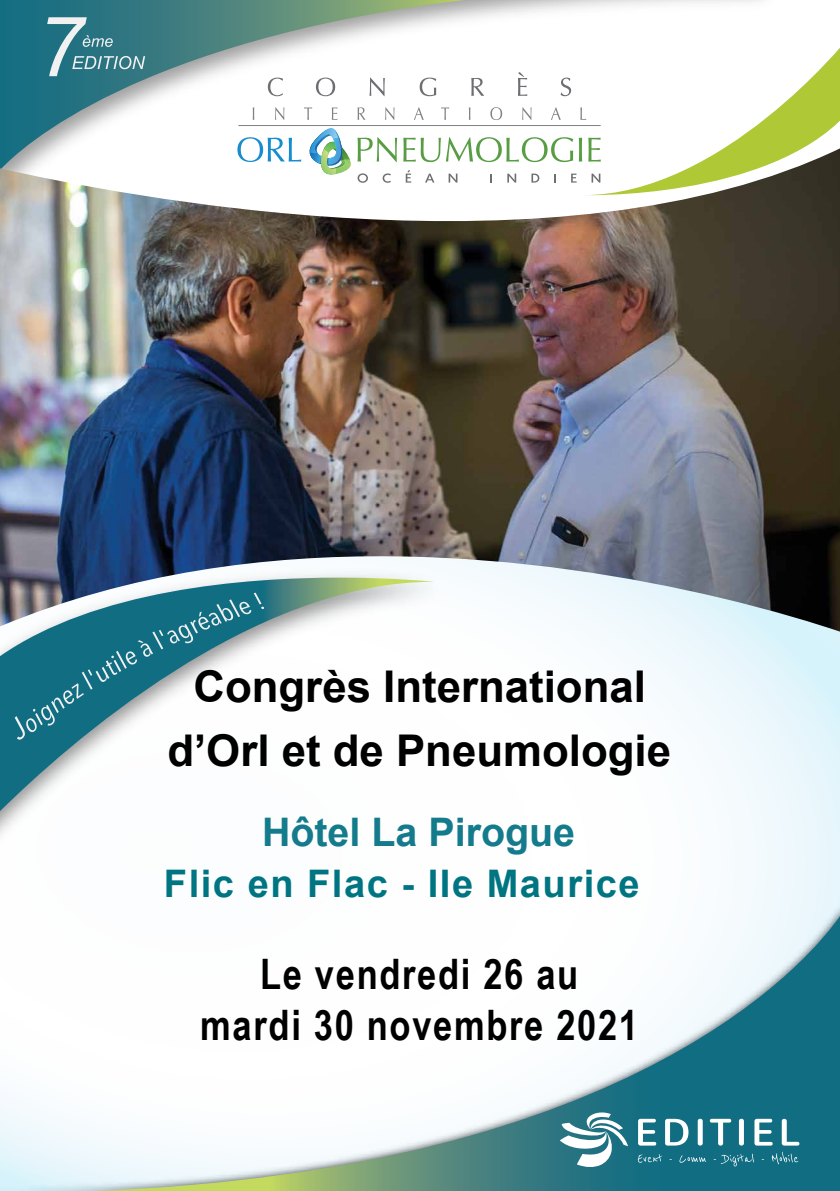
<style>
.page{position:relative;width:840px;height:1191px;background:#fff}
.page>*{position:absolute;margin:0;border:0;box-sizing:border-box;transform-origin:0 0}
.t1{font:700 43.8px/64.2px "Arial";color:#000;text-align:center}
.t2{font:700 42px/50.4px "Arial Narrow";letter-spacing:.04em;color:#000;text-align:center}
.t3{font:700 39.4px "Arial";color:#137b8c}
.t4{font:700 38px "Arial";letter-spacing:.04em;color:#007582}
</style>
<div class="page">
<svg style="left:596px;top:631px;width:243px;height:266px"></svg>
<svg style="left:790px;top:49px;width:49px;height:99px;fill:#afc936"></svg>
<svg style="left:0;top:631px;width:290px;height:180px"></svg>
<svg style="left:93px;top:916px;width:746px;height:275px"></svg>
<img style="left:464px;top:0;width:326px;height:148px">
<svg style="left:0;top:0;width:464px;height:148px"></svg>
<svg style="left:15px;top:631px;width:249px;height:108px"></svg>
<img style="left:0;top:148px;width:839px;height:483px">
<svg style="left:47px;top:17px;width:98px;height:59px;background:#4e8b96"></svg>
<svg style="left:637px;top:1118px;width:19px;height:27px"></svg>
<svg style="left:664px;top:1118px;width:24px;height:27px"></svg>
<svg style="left:697px;top:1118px;width:5px;height:27px"></svg>
<svg style="left:709px;top:1118px;width:21px;height:27px"></svg>
<svg style="left:738px;top:1118px;width:5px;height:27px"></svg>
<svg style="left:754px;top:1118px;width:18px;height:27px"></svg>
<svg style="left:781px;top:1118px;width:18px;height:27px"></svg>
<svg style="left:559px;top:1112px;width:68px;height:54px"></svg>
<svg style="left:637px;top:1153px;width:25px;height:9px"></svg>
<svg style="left:679px;top:1155px;width:26px;height:7px"></svg>
<svg style="left:713px;top:1153px;width:40px;height:13px"></svg>
<svg style="left:771px;top:1151px;width:26px;height:13px"></svg>
<p class="t1" style="left:167px;top:656px;width:505px">Congrès International d’Orl et de Pneumologie</p>
<p class="t3" style="left:262px;top:805px;width:314px">Hôtel La Pirogue</p>
<p class="t4" style="left:164px;top:858px;width:477px">Flic en Flac - IIe Maurice</p>
<p class="t2" style="left:200px;top:947px;width:439px">Le vendredi 26 au<br>mardi 30 novembre 2021</p>
</div>
